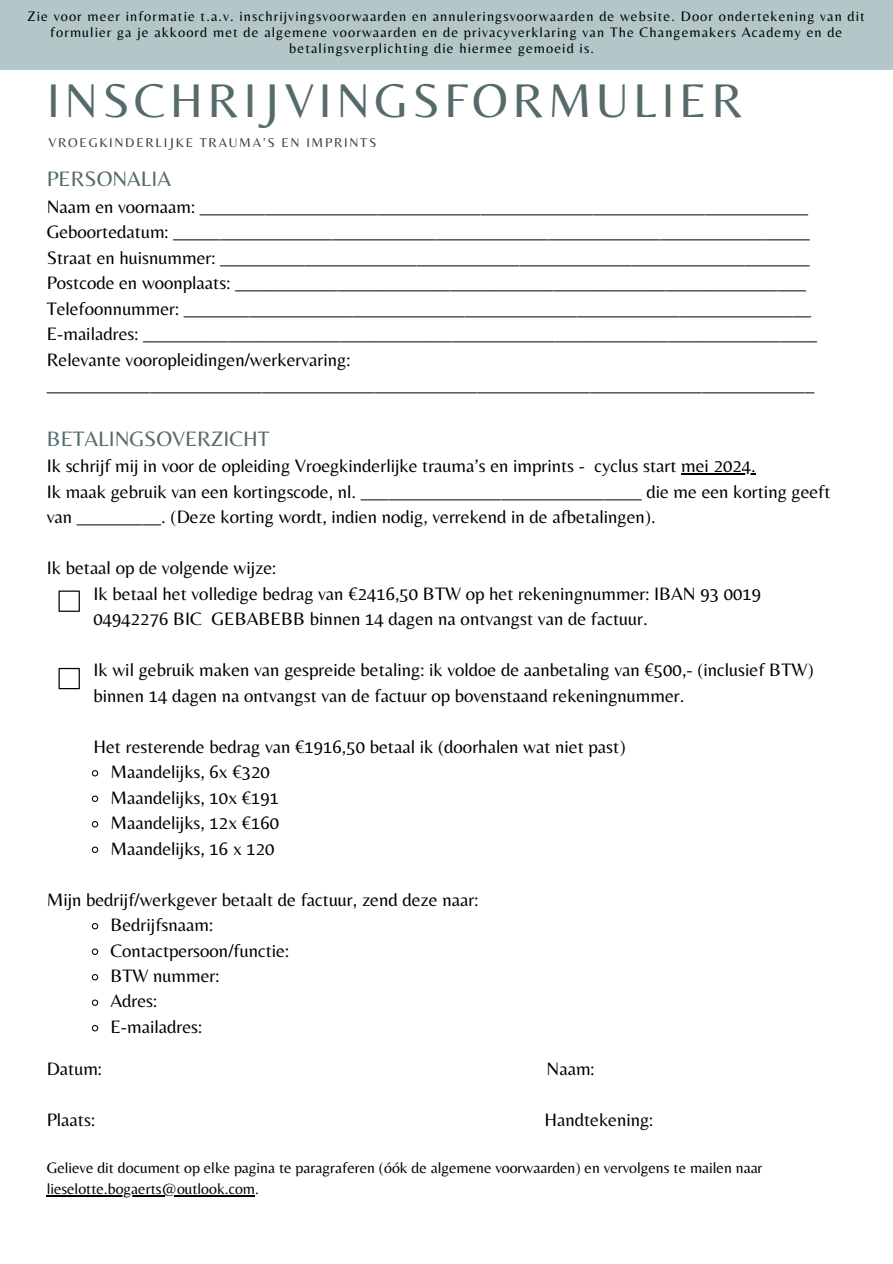
<style>
.page{position:relative;width:893px;height:1264px;background:#fff}
.page>*{position:absolute;margin:0;border:0;box-sizing:border-box;transform-origin:0 0}
.t1{font:49.2px "Belleza";letter-spacing:.09em;color:#556b6b}
.t2{font:21.75px "Belleza";color:#556b6b}
.t3{font:18.75px/25.5px "Belleza";color:#000}
.t4{font:15.75px/21.3px "Belleza";color:#000}
.t5{font:14.25px "Belleza";letter-spacing:.075em;color:#000}
.t6{font:13.2px "Belleza";letter-spacing:.13em;color:#3a4046}
</style>
<div class="page">
<div style="left:0;top:0;width:892px;height:70px;background:#b3c6c8"></div>
<hr style="left:681px;top:473px;width:74px;height:1px;background:#000">
<svg style="left:91px;top:770px;width:8px;height:7px"></svg>
<svg style="left:91px;top:795px;width:8px;height:7px"></svg>
<svg style="left:91px;top:821px;width:8px;height:7px"></svg>
<svg style="left:91px;top:846px;width:8px;height:7px"></svg>
<svg style="left:91px;top:923px;width:8px;height:7px"></svg>
<svg style="left:91px;top:948px;width:8px;height:7px"></svg>
<svg style="left:91px;top:974px;width:8px;height:7px"></svg>
<svg style="left:91px;top:999px;width:8px;height:7px"></svg>
<svg style="left:91px;top:1025px;width:8px;height:7px"></svg>
<hr style="left:47px;top:1195px;width:208px;height:1px;background:#000">
<svg style="left:58px;top:590px;width:22px;height:22px"></svg>
<svg style="left:58px;top:668px;width:22px;height:21px"></svg>
<p class="t5" style="left:28px;top:8px;width:838px">Zie voor meer informatie t.a.v. inschrijvingsvoorwaarden en annuleringsvoorwaarden de website. Door ondertekening van dit</p>
<p class="t5" style="left:50px;top:24px;width:793px">formulier ga je akkoord met de algemene voorwaarden en de privacyverklaring van The Changemakers Academy en de</p>
<p class="t5" style="left:289px;top:39px;width:306px">betalingsverplichting die hiermee gemoeid is.</p>
<p class="t1" style="left:47px;top:71px;width:697px">INSCHRIJVINGSFORMULIER</p>
<p class="t6" style="left:49px;top:134px;width:329px">VROEGKINDERLIJKE TRAUMA’S EN IMPRINTS</p>
<p class="t2" style="left:47px;top:166px;width:126px">PERSONALIA</p>
<p class="t3" style="left:47px;top:194px;width:763px">Naam en voornaam: _________________________________________________________________</p>
<p class="t3" style="left:47px;top:219px;width:764px">Geboortedatum: ____________________________________________________________________</p>
<p class="t3" style="left:47px;top:244px;width:764px">Straat en huisnummer: _______________________________________________________________</p>
<p class="t3" style="left:47px;top:270px;width:760px">Postcode en woonplaats: _____________________________________________________________</p>
<p class="t3" style="left:47px;top:295px;width:765px">Telefoonnummer: ___________________________________________________________________</p>
<p class="t3" style="left:47px;top:321px;width:771px">E-mailadres: ________________________________________________________________________</p>
<p class="t3" style="left:47px;top:346px;width:769px">Relevante vooropleidingen/werkervaring: __________________________________________________________________________________</p>
<p class="t2" style="left:47px;top:425px;width:224px">BETALINGSOVERZICHT</p>
<p class="t3" style="left:47px;top:453px;width:710px">Ik schrijf mij in voor de opleiding Vroegkinderlijke trauma’s en imprints - cyclus start mei 2024.</p>
<p class="t3" style="left:47px;top:478px;width:785px">Ik maak gebruik van een kortingscode, nl. ______________________________ die me een korting geeft van _________. (Deze korting wordt, indien nodig, verrekend in de afbetalingen).</p>
<p class="t3" style="left:47px;top:554px;width:231px">Ik betaal op de volgende wijze:</p>
<p class="t3" style="left:93px;top:580px;width:669px">Ik betaal het volledige bedrag van €2416,50 BTW op het rekeningnummer: IBAN 93 0019</p>
<p class="t3" style="left:93px;top:605px;width:555px">04942276 BIC GEBABEBB binnen 14 dagen na ontvangst van de factuur.</p>
<p class="t3" style="left:93px;top:656px;width:721px">Ik wil gebruik maken van gespreide betaling: ik voldoe de aanbetaling van €500,- (inclusief BTW)</p>
<p class="t3" style="left:93px;top:682px;width:592px">binnen 14 dagen na ontvangst van de factuur op bovenstaand rekeningnummer.</p>
<p class="t3" style="left:93px;top:733px;width:533px">Het resterende bedrag van €1916,50 betaal ik (doorhalen wat niet past)</p>
<p class="t3" style="left:110px;top:758px;width:161px">Maandelijks, 6x €320</p>
<p class="t3" style="left:110px;top:784px;width:170px">Maandelijks, 10x €191</p>
<p class="t3" style="left:110px;top:809px;width:170px">Maandelijks, 12x €160</p>
<p class="t3" style="left:110px;top:835px;width:166px">Maandelijks, 16 x 120</p>
<p class="t3" style="left:47px;top:886px;width:433px">Mijn bedrijf/werkgever betaalt de factuur, zend deze naar:</p>
<p class="t3" style="left:110px;top:911px;width:104px">Bedrijfsnaam:</p>
<p class="t3" style="left:110px;top:937px;width:180px">Contactpersoon/functie:</p>
<p class="t3" style="left:110px;top:962px;width:110px">BTW nummer:</p>
<p class="t3" style="left:110px;top:988px;width:48px">Adres:</p>
<p class="t3" style="left:110px;top:1013px;width:93px">E-mailadres:</p>
<p class="t3" style="left:47px;top:1056px;width:57px">Datum:</p>
<p class="t3" style="left:546px;top:1056px;width:49px">Naam:</p>
<p class="t3" style="left:47px;top:1107px;width:50px">Plaats:</p>
<p class="t3" style="left:544px;top:1107px;width:110px">Handtekening:</p>
<p class="t4" style="left:47px;top:1156px;width:717px">Gelieve dit document op elke pagina te paragraferen (óók de algemene voorwaarden) en vervolgens te mailen naar lieselotte.bogaerts@outlook.com.</p>
</div>
